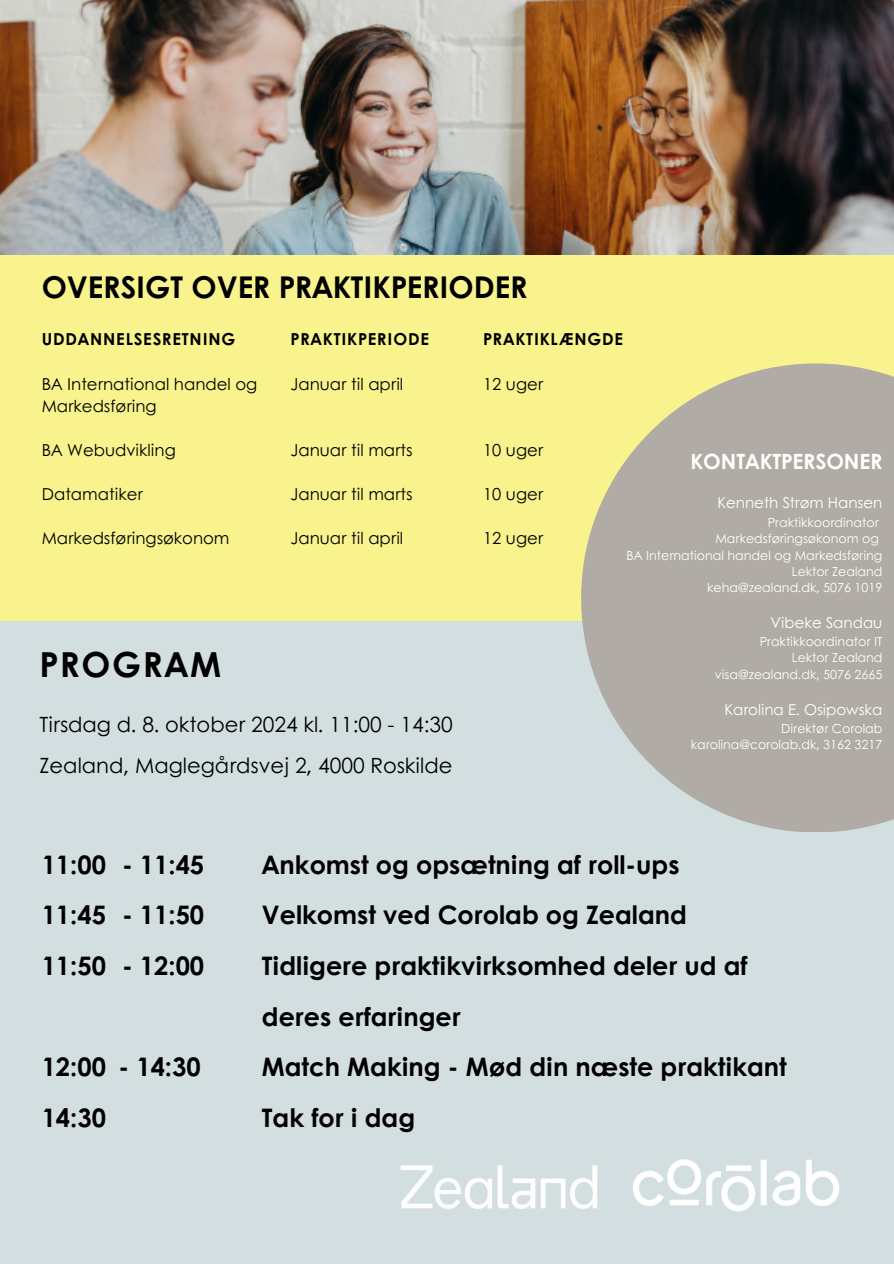
<style>
.page{position:relative;width:894px;height:1264px;background:#fff}
.page>*{position:absolute;margin:0;border:0;box-sizing:border-box;transform-origin:0 0}
.t1{font:700 34.5px "Century Gothic";letter-spacing:.05em;color:#000}
.t2{font:700 30px "Century Gothic";color:#000}
.t3{font:700 25.5px/50.7px "Century Gothic";color:#000}
.t4{font:21px/41.7px "Century Gothic";color:#000}
.t5{font:700 21px "Century Gothic";color:#fff}
.t6{font:16.5px "Century Gothic";color:#000}
.t7{font:700 16.5px "Century Gothic";letter-spacing:.05em;color:#000}
.t8{font:15px "Century Gothic";color:#fff}
.t9{font:12.6px "Century Gothic";color:#fff}
</style>
<div class="page">
<img style="left:0;top:0;width:893px;height:255px">
<div style="left:0;top:378px;width:893px;height:885px;background:#d2dee0"></div>
<div style="left:0;top:255px;width:893px;height:366px;background:#f8f38c"></div>
<svg style="left:581px;top:363px;width:312px;height:469px;fill:#b0aba4"></svg>
<img style="left:400px;top:1165px;width:198px;height:44px">
<img style="left:633px;top:1159px;width:207px;height:53px">
<h2 class="t2" style="left:42px;top:264px;width:487px">OVERSIGT OVER PRAKTIKPERIODER</h2>
<h6 class="t7" style="left:42px;top:326px;width:195px">UDDANNELSESRETNING</h6>
<h6 class="t6" style="left:42px;top:371px;width:217px">BA International handel og</h6>
<h6 class="t6" style="left:42px;top:393px;width:116px">Markedsføring</h6>
<p class="t6" style="left:42px;top:437px;width:135px">BA Webudvikling</p>
<p class="t6" style="left:42px;top:481px;width:103px">Datamatiker</p>
<p class="t6" style="left:42px;top:525px;width:189px">Markedsføringsøkonom</p>
<p class="t7" style="left:290px;top:326px;width:140px">PRAKTIKPERIODE</p>
<p class="t6" style="left:290px;top:371px;width:114px">Januar til april</p>
<p class="t7" style="left:483px;top:326px;width:141px">PRAKTIKLÆNGDE</p>
<p class="t6" style="left:483px;top:371px;width:62px">12 uger</p>
<p class="t6" style="left:290px;top:437px;width:123px">Januar til marts</p>
<p class="t6" style="left:290px;top:481px;width:123px">Januar til marts</p>
<p class="t6" style="left:290px;top:525px;width:114px">Januar til april</p>
<p class="t6" style="left:483px;top:437px;width:62px">10 uger</p>
<p class="t6" style="left:483px;top:481px;width:62px">10 uger</p>
<p class="t6" style="left:483px;top:525px;width:62px">12 uger</p>
<p class="t5" style="left:690px;top:445px;width:193px">KONTAKTPERSONER</p>
<h4 class="t8" style="left:717px;top:491px;width:166px">Kenneth Strøm Hansen</h4>
<h1 class="t9" style="left:767px;top:512px;width:113px">Praktikkoordinator</h1>
<h5 class="t9" style="left:715px;top:529px;width:165px">Markedsføringsøkonom og</h5>
<p class="t9" style="left:626px;top:546px;width:257px">BA International handel og Markedsføring</p>
<p class="t9" style="left:791px;top:561px;width:92px">Lektor Zealand</p>
<p class="t9" style="left:707px;top:578px;width:176px">keha@zealand.dk, 5076 1019</p>
<p class="t8" style="left:770px;top:611px;width:113px">Vibeke Sandau</p>
<p class="t9" style="left:759px;top:631px;width:124px">Praktikkoordinator IT</p>
<p class="t9" style="left:791px;top:648px;width:92px">Lektor Zealand</p>
<p class="t9" style="left:714px;top:665px;width:169px">visa@zealand.dk, 5076 2665</p>
<p class="t8" style="left:724px;top:698px;width:159px">Karolina E. Osipowska</p>
<p class="t9" style="left:780px;top:718px;width:103px">Direktør Corolab</p>
<p class="t9" style="left:690px;top:735px;width:193px">karolina@corolab.dk, 3162 3217</p>
<p class="t1" style="left:40px;top:638px;width:183px">PROGRAM</p>
<p class="t4" style="left:40px;top:702px;width:414px">Tirsdag d. 8. oktober 2024 kl. 11:00 - 14:30<br>Zealand, Maglegårdsvej 2, 4000 Roskilde</p>
<h3 class="t3" style="left:42px;top:837px;width:66px;text-align:justify">11:00<br>11:45<br>11:50</h3>
<h3 class="t3" style="left:122px;top:837px;width:84px">- 11:45</h3>
<h3 class="t3" style="left:122px;top:888px;width:84px">- 11:50</h3>
<h3 class="t3" style="left:122px;top:939px;width:84px">- 12:00</h3>
<p class="t3" style="left:42px;top:1040px;width:66px">12:00<br>14:30</p>
<p class="t3" style="left:118px;top:1040px;width:84px">- 14:30</p>
<h3 class="t3" style="left:262px;top:837px;width:526px">Ankomst og opsætning af roll-ups<br>Velkomst ved Corolab og Zealand<br>Tidligere praktikvirksomhed deler ud af deres erfaringer<br>Match Making - Mød din næste praktikant<br>Tak for i dag</h3>
</div>
